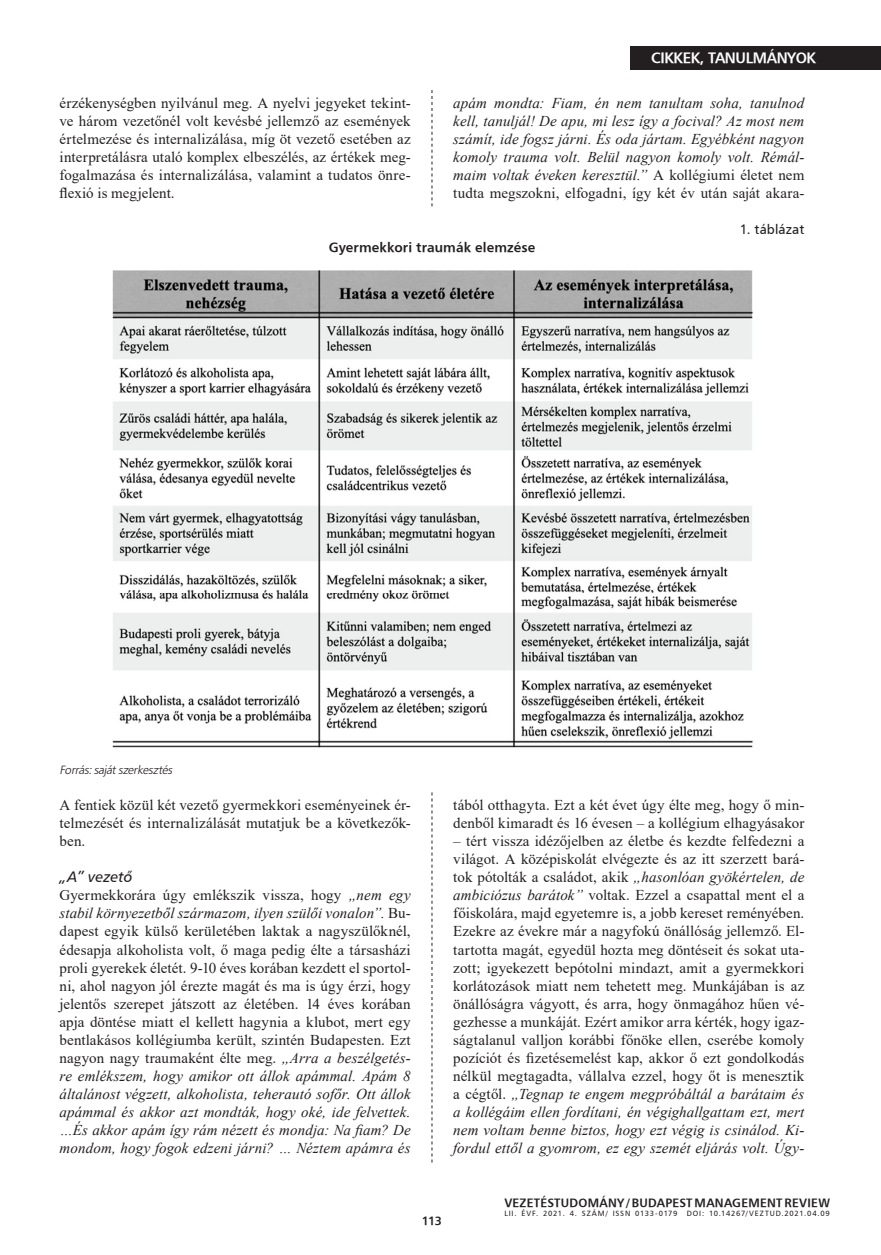
<style>
.page{position:relative;width:881px;height:1255px;background:#fff}
.page>*{position:absolute;margin:0;border:0;box-sizing:border-box;transform-origin:0 0}
.kenyérszöveg_tompa{font:15px/18px "Times New Roman";letter-spacing:.005em;color:#231f20;text-align:justify}
.kenyérszöveg_tompa-2{font:italic 15px/18px "Times New Roman";letter-spacing:.005em;color:#231f20;text-align:justify}
.t1{font:15px "H Humanist 777 BT Bold";letter-spacing:-.025em;color:#fff}
.Kiemelés_III{font:15px "H Humanist 777 BT Italic";color:#231f20}
.Táblázat_cím{font:13.5px "H Humanist 777 BT Bold";letter-spacing:.01em;color:#231f20}
.Táblázat_cím-2{font:13.5px "H Humanist 777 BT";letter-spacing:.005em;color:#231f20}
.t2{font:12px "H Humanist 777 BT Bold";letter-spacing:.02em;color:#231f20}
.kenyérszöveg_tompa-3{font:italic 12px "Humanist 777 Lt PFL";color:#231f20}
.t3{font:7.5px "H Humanist 777 BT";letter-spacing:.11em;color:#231f20}
.s1{font-style:normal}
.s2{font-style:italic}
</style>
<div class="page">
<div style="left:629px;top:46px;width:251px;height:23px;background:#231f20"></div>
<svg style="left:431px;top:792px;width:1px;height:370px"></svg>
<svg style="left:431px;top:90px;width:1px;height:116px"></svg>
<img style="left:112px;top:270px;width:641px;height:478px">
<p class="kenyérszöveg_tompa" style="left:60px;top:94px;width:352px">érzékenységben nyilvánul meg. A nyelvi jegyeket tekint&shy;ve három vezetőnél volt kevésbé jellemző az események értelmezése és internalizálása, míg öt vezető esetében az interpretálásra utaló komplex elbeszélés, az értékek meg&shy;fogalmazása és internalizálása, valamint a tudatos önre&shy;flexió is megjelent.</p>
<p class="t1" style="left:651px;top:49px;width:166px">CIKKEK, TANULMÁNYOK</p>
<p class="kenyérszöveg_tompa-2" style="left:453px;top:94px;width:352px">apám mondta: Fiam, én nem tanultam soha, tanulnod kell, tanuljál! De apu, mi lesz így a focival? Az most nem számít, ide fogsz járni. És oda jártam. Egyébként nagyon komoly trauma volt. Belül nagyon komoly volt. Rémál&shy;maim voltak éveken keresztül.” <span class="s1">A kollégiumi életet nem tudta megszokni, elfogadni, így két év után saját akara-</span></p>
<p class="Táblázat_cím-2" style="left:739px;top:221px;width:66px">1. táblázat</p>
<p class="Táblázat_cím" style="left:328px;top:239px;width:208px">Gyermekkori traumák elemzése</p>
<p class="kenyérszöveg_tompa-3" style="left:60px;top:762px;width:116px">Forrás:sajátszerkesztés</p>
<p class="kenyérszöveg_tompa" style="left:60px;top:796px;width:352px">A fentiek közül két vezető gyermekkori eseményeinek ér&shy;telmezését és internalizálását mutatjuk be a következők&shy;ben.</p>
<p class="Kiemelés_III" style="left:60px;top:867px;width:74px">„A” vezető</p>
<p class="kenyérszöveg_tompa" style="left:60px;top:886px;width:352px">Gyermekkorára úgy emlékszik vissza, hogy <span class="s2">„nem egy stabil környezetből származom, ilyen szülői vonalon”.</span> Bu&shy;dapest egyik külső kerületében laktak a nagyszülőknél, édesapja alkoholista volt, ő maga pedig élte a társasházi proli gyerekek életét. 9-10 éves korában kezdett el sportol&shy;ni, ahol nagyon jól érezte magát és ma is úgy érzi, hogy jelentős szerepet játszott az életében. 14 éves korában apja döntése miatt el kellett hagynia a klubot, mert egy bentlakásos kollégiumba került, szintén Budapesten. Ezt nagyon nagy traumaként élte meg. <span class="s2">„Arra a beszélgetés&shy;re emlékszem, hogy amikor ott állok apámmal. Apám 8 általánost végzett, alkoholista, teherautó sofőr. Ott állok apámmal és akkor azt mondták, hogy oké, ide felvettek. …És akkor apám így rám nézett és mondja: Na fiam? De mondom, hogy fogok edzeni járni? … Néztem apámra és</span></p>
<p class="kenyérszöveg_tompa" style="left:453px;top:796px;width:352px">tából otthagyta. Ezt a két évet úgy élte meg, hogy ő min&shy;denből kimaradt és 16 évesen – a kollégium elhagyásakor</p>
<p class="kenyérszöveg_tompa" style="left:453px;top:832px;width:352px">– tért vissza idézőjelben az életbe és kezdte felfedezni a világot. A középiskolát elvégezte és az itt szerzett bará&shy;tok pótolták a családot, akik <span class="s2">„hasonlóan gyökértelen, de ambiciózus barátok”</span> voltak. Ezzel a csapattal ment el a főiskolára, majd egyetemre is, a jobb kereset reményében.<br>Ezekre az évekre már a nagyfokú önállóság jellemző. El&shy;tartotta magát, egyedül hozta meg döntéseit és sokat uta&shy;zott; igyekezett bepótolni mindazt, amit a gyermekkori korlátozások miatt nem tehetett meg. Munkájában is az önállóságra vágyott, és arra, hogy önmagához hűen vé&shy;gezhesse a munkáját. Ezért amikor arra kérték, hogy igaz&shy;ságtalanul valljon korábbi főnöke ellen, cserébe komoly pozíciót és fizetésemelést kap, akkor ő ezt gondolkodás nélkül megtagadta, vállalva ezzel, hogy őt is menesztik a cégtől. <span class="s2">„Tegnap te engem megpróbáltál a barátaim és a kollégáim ellen fordítani, én végighallgattam ezt, mert nem voltam benne biztos, hogy ezt végig is csinálod. Ki&shy;fordul ettől a gyomrom, ez egy szemét eljárás volt. Úgy-</span></p>
<p class="t2" style="left:422px;top:1212px;width:21px">113</p>
<p class="t2" style="left:504px;top:1194px;width:327px">VEZETÉSTUDOMÁNY / BUDAPEST MANAGEMENT REVIEW</p>
<p class="t3" style="left:504px;top:1208px;width:327px">LII. ÉVF. 2021. 4. SZÁM/ ISSN 0133-0179 DOI: 10.14267/VEZTUD.2021.04.09</p>
</div>
